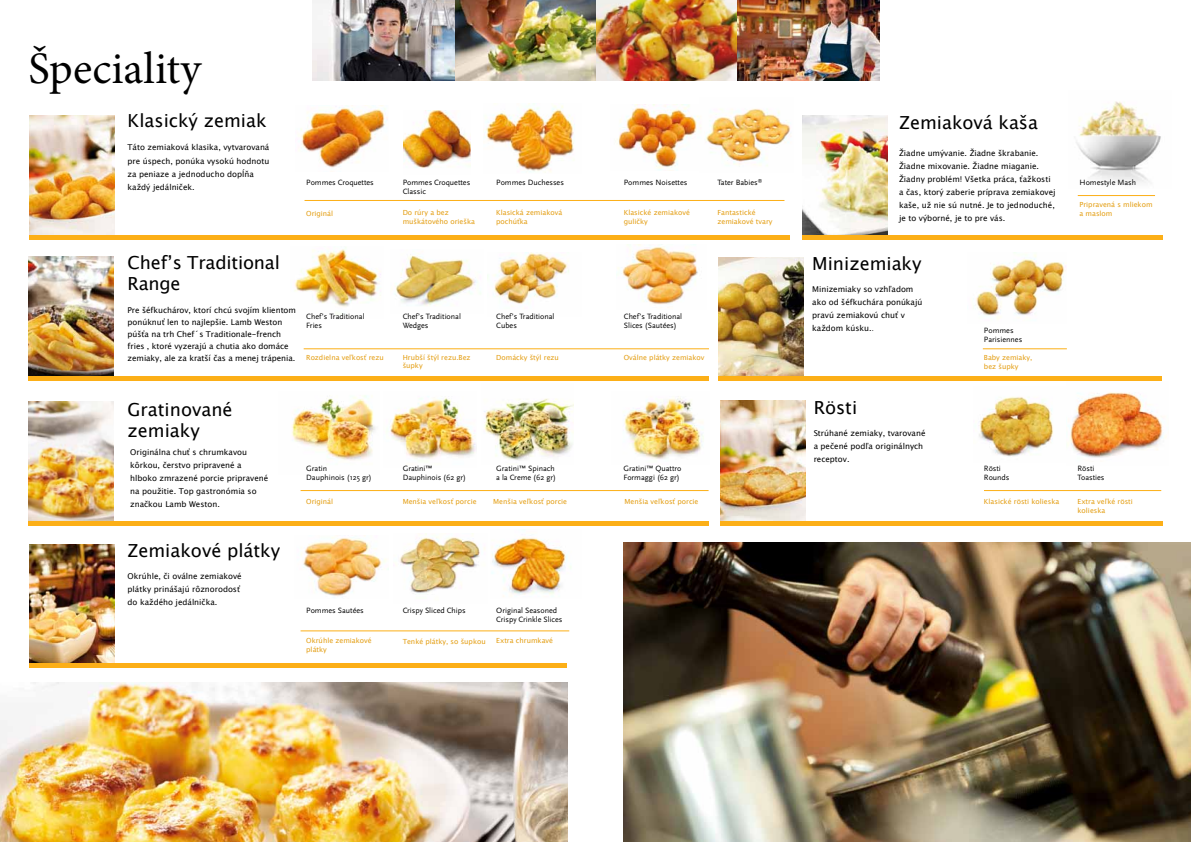
<style>
.page{position:relative;width:1191px;height:842px;background:#fff}
.page>*{position:absolute;margin:0;border:0;box-sizing:border-box;transform-origin:0 0}
.t1{font:45px "Minion Pro";letter-spacing:.005em;color:#000}
.t2{font:18px/21px "Lucida Grande";color:#000}
.t3{font:8px/13px "Lucida Grande";color:#000}
.t4{font:8px/9px "Scala Sans";color:#000}
.t5{font:7px/9px "Lucida Grande";color:#e49f15}
.s1{font-family:"Scala Sans"}
</style>
<div class="page">
<img style="left:718px;top:258px;width:85px;height:118px">
<img style="left:1076px;top:101px;width:85px;height:82px">
<img style="left:624px;top:396px;width:80px;height:63px">
<img style="left:1067px;top:392px;width:99px;height:66px">
<img style="left:979px;top:396px;width:74px;height:61px">
<img style="left:292px;top:395px;width:83px;height:65px">
<img style="left:390px;top:396px;width:86px;height:65px">
<img style="left:484px;top:398px;width:89px;height:62px">
<img style="left:803px;top:115px;width:85px;height:119px">
<div style="left:803px;top:235px;width:360px;height:5px;background:#fcaf17"></div>
<img style="left:493px;top:252px;width:76px;height:52px">
<img style="left:617px;top:245px;width:81px;height:60px">
<img style="left:28px;top:257px;width:85px;height:119px">
<img style="left:395px;top:253px;width:86px;height:53px">
<div style="left:28px;top:376px;width:680px;height:5px;background:#fcaf17"></div>
<hr style="left:304px;top:349px;width:405px;height:1px;background:#fcaf17">
<hr style="left:984px;top:490px;width:177px;height:1px;background:#fcaf17">
<img style="left:294px;top:249px;width:87px;height:65px">
<hr style="left:1077px;top:195px;width:78px;height:1px;background:#fcaf17">
<img style="left:706px;top:108px;width:84px;height:58px">
<img style="left:617px;top:104px;width:84px;height:67px">
<img style="left:485px;top:103px;width:90px;height:70px">
<img style="left:298px;top:105px;width:88px;height:63px">
<img style="left:404px;top:110px;width:67px;height:58px">
<img style="left:29px;top:115px;width:85px;height:119px">
<div style="left:29px;top:235px;width:761px;height:5px;background:#fcaf17"></div>
<hr style="left:304px;top:200px;width:480px;height:1px;background:#fcaf17">
<img style="left:976px;top:254px;width:90px;height:65px">
<div style="left:718px;top:376px;width:444px;height:5px;background:#fcaf17"></div>
<img style="left:28px;top:401px;width:85px;height:119px">
<div style="left:28px;top:521px;width:680px;height:5px;background:#fcaf17"></div>
<hr style="left:300px;top:490px;width:408px;height:1px;background:#fcaf17">
<img style="left:720px;top:401px;width:85px;height:120px">
<div style="left:720px;top:521px;width:442px;height:5px;background:#fcaf17"></div>
<img style="left:400px;top:533px;width:85px;height:61px">
<img style="left:491px;top:537px;width:80px;height:60px">
<img style="left:301px;top:537px;width:88px;height:60px">
<img style="left:29px;top:544px;width:85px;height:119px">
<div style="left:29px;top:663px;width:538px;height:5px;background:#fcaf17"></div>
<hr style="left:300px;top:631px;width:269px;height:1px;background:#fcaf17">
<img style="left:0;top:682px;width:567px;height:160px">
<img style="left:623px;top:543px;width:568px;height:299px">
<img style="left:313px;top:0;width:566px;height:81px">
<hr style="left:982px;top:349px;width:84px;height:1px;background:#fcaf17">
<h1 class="t1" style="left:28px;top:39px;width:174px">Špeciality</h1>
<h2 class="t2" style="left:128px;top:110px;width:140px">Klasický zemiak</h2>
<p class="t3" style="left:128px;top:141px;width:143px">Táto zemiaková klasika, vytvarovaná pre úspech, ponúka vysokú hodnotu za peniaze a jednoducho dopĺňa každý jedálniček.</p>
<p class="t4" style="left:306px;top:178px;width:69px">Pommes Croquettes</p>
<p class="t4" style="left:403px;top:178px;width:69px">Pommes Croquettes<br>Classic</p>
<p class="t4" style="left:496px;top:178px;width:69px">Pommes Duchesses</p>
<p class="t4" style="left:624px;top:178px;width:65px">Pommes Noisettes</p>
<p class="t4" style="left:717px;top:178px;width:46px">Tater Babies<sup>®</sup></p>
<p class="t5" style="left:306px;top:209px;width:28px">Originál</p>
<p class="t5" style="left:403px;top:208px;width:74px">Do rúry a bez muškátového orieška</p>
<p class="t5" style="left:496px;top:208px;width:68px">Klasická zemiaková pochúťka</p>
<p class="t5" style="left:624px;top:208px;width:68px">Klasické zemiakové guličky</p>
<p class="t5" style="left:717px;top:208px;width:57px">Fantastické zemiakové tvary</p>
<h2 class="t2" style="left:128px;top:253px;width:154px">Chef’s Traditional<br>Range</h2>
<p class="t3" style="left:128px;top:304px;width:170px;line-height:12px">Pre šéfkuchárov, ktorí chcú svojím klientom ponúknuť len to najlepšie. Lamb Weston púšťa na trh Chef´s Traditionale-french fries , ktoré vyzerajú a chutia ako domáce zemiaky, ale za kratší čas a menej trápenia.</p>
<p class="t4" style="left:306px;top:312px;width:60px">Chef’s Traditional<br>Fries</p>
<p class="t5" style="left:306px;top:353px;width:79px">Rozdielna veľkosť rezu</p>
<p class="t4" style="left:403px;top:312px;width:60px">Chef’s Traditional<br>Wedges</p>
<p class="t4" style="left:496px;top:312px;width:60px">Chef’s Traditional<br>Cubes</p>
<p class="t5" style="left:496px;top:353px;width:64px">Domácky štýl rezu</p>
<p class="t4" style="left:624px;top:312px;width:60px">Chef’s Traditional<br>Slices (Sautées)</p>
<p class="t5" style="left:403px;top:353px;width:69px">Hrubší štýl rezu.Bez</p>
<p class="t5" style="left:624px;top:353px;width:82px">Oválne plátky zemiakov</p>
<p class="t5" style="left:403px;top:361px;width:22px">šupky</p>
<h2 class="t2" style="left:128px;top:399px;width:106px">Gratinované zemiaky</h2>
<p class="t3" style="left:130px;top:446px;width:140px">Originálna chuť s chrumkavou kôrkou, čerstvo pripravené a hlboko zmrazené porcie pripravené na použitie. Top gastronómia so značkou Lamb Weston.</p>
<p class="t4" style="left:306px;top:464px;width:67px">Gratin<br>Dauphinois (125 gr)</p>
<p class="t4" style="left:403px;top:464px;width:65px">Gratini™<br>Dauphinois (62 gr)</p>
<p class="t4" style="left:496px;top:464px;width:61px">Gratini™ Spinach a la Creme (62 gr)</p>
<p class="t5" style="left:306px;top:497px;width:28px">Originál</p>
<p class="t5" style="left:403px;top:497px;width:75px">Menšia veľkosť porcie</p>
<p class="t5" style="left:493px;top:497px;width:75px">Menšia veľkosť porcie</p>
<p class="t4" style="left:623px;top:464px;width:59px">Gratini™ Quattro<br>Formaggi (62 gr)</p>
<p class="t5" style="left:624px;top:497px;width:75px">Menšia veľkosť porcie</p>
<h2 class="t2" style="left:128px;top:540px;width:154px">Zemiakové plátky</h2>
<p class="t3" style="left:128px;top:570px;width:116px">Okrúhle, či oválne zemiakové plátky prinášajú rôznorodosť do každého jedálnička.</p>
<p class="t4" style="left:306px;top:606px;width:59px">Pommes Sautées</p>
<p class="t4" style="left:403px;top:606px;width:65px">Crispy Sliced Chips</p>
<p class="t4" style="left:496px;top:606px;width:68px">Original Seasoned<br>Crispy Crinkle Slices</p>
<p class="t5" style="left:306px;top:636px;width:67px">Okrúhle zemiakové plátky</p>
<p class="t5" style="left:403px;top:637px;width:85px">Tenké plátky, so šupkou</p>
<p class="t5" style="left:496px;top:636px;width:58px">Extra chrumkavé</p>
<h2 class="t2" style="left:899px;top:113px;width:140px">Zemiaková kaša</h2>
<p class="t3" style="left:899px;top:147px;width:158px">Žiadne umývanie. Žiadne škrabanie.<br>Žiadne mixovanie. Žiadne miaganie.<br>Žiadny problém! Všetka práca, ťažkosti a čas, ktorý zaberie príprava zemiakovej kaše, už nie sú nutné. Je to jednoduché, je to výborné, je to pre vás.</p>
<h2 class="t2" style="left:812px;top:253px;width:111px">Minizemiaky</h2>
<p class="t3" style="left:812px;top:282px;width:112px">Minizemiaky so vzhľadom ako od šéfkuchára ponúkajú pravú zemiakovú chuť v každom kúsku.<span class="s1">.</span></p>
<h2 class="t2" style="left:813px;top:397px;width:45px">Rösti</h2>
<p class="t3" style="left:813px;top:426px;width:113px">Strúhané zemiaky, tvarované a pečené podľa originálnych receptov.</p>
<p class="t4" style="left:984px;top:326px;width:40px">Pommes<br>Parisiennes</p>
<p class="t5" style="left:984px;top:353px;width:50px">Baby zemiaky, bez šupky</p>
<p class="t4" style="left:984px;top:464px;width:27px">Rösti<br>Rounds</p>
<p class="t5" style="left:984px;top:497px;width:77px">Klasické rösti kolieska</p>
<p class="t4" style="left:1079px;top:178px;width:58px">Homestyle Mash</p>
<p class="t5" style="left:1079px;top:200px;width:75px">Pripravená s mliekom a maslom</p>
<p class="t4" style="left:1077px;top:464px;width:28px">Rösti<br>Toasties</p>
<p class="t5" style="left:1077px;top:497px;width:57px">Extra veľké rösti kolieska</p>
</div>
